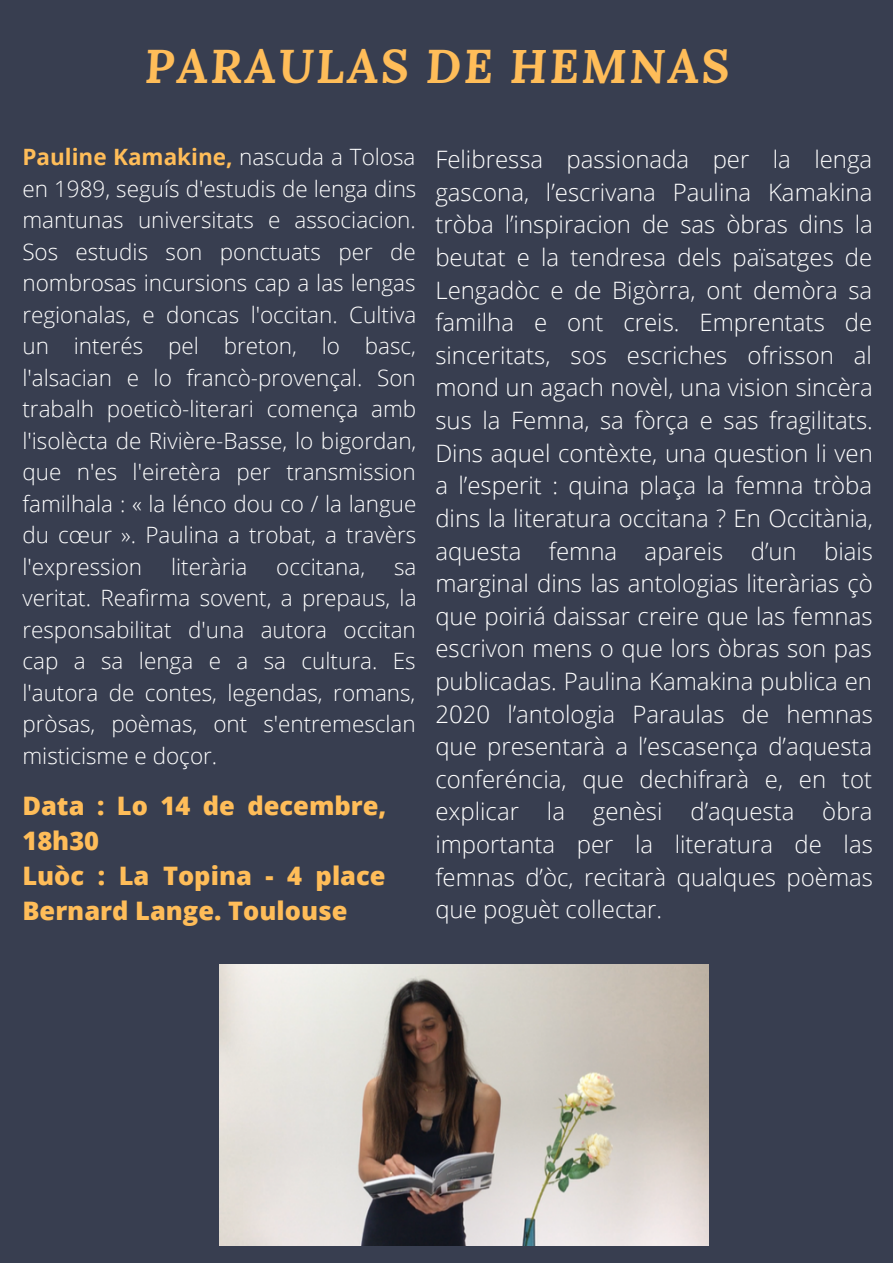
<style>
.page{position:relative;width:893px;height:1264px;background:#fff}
.page>*{position:absolute;margin:0;border:0;box-sizing:border-box;transform-origin:0 0}
.t1{font:italic 700 46.95px "Lora";letter-spacing:.05em;color:#ffbd59}
.t2{font:800 25.5px/34.8px "Open Sans";color:#ffbd59}
.t3{font:300 24px/32.5px "Open Sans";color:#fff;text-align:justify}
.t4{font:300 22.5px/31.5px "Open Sans";color:#fff;text-align:justify}
.s1{font-weight:700;color:#ffbd59}
</style>
<div class="page">
<div style="left:0;top:0;width:892px;height:1262px;background:#383e50"></div>
<img style="left:219px;top:964px;width:489px;height:281px">
<h1 class="t1" style="left:145px;top:34px;width:586px">PARAULAS DE HEMNAS</h1>
<p class="t4" style="left:22px;top:141px;width:395px"><span class="s1">Pauline Kamakine,</span> nascuda a Tolosa en 1989, seguís d'estudis de lenga dins mantunas universitats e associacion.<br>Sos estudis son ponctuats per de nombrosas incursions cap a las lengas regionalas, e doncas l'occitan. Cultiva un interés pel breton, lo basc, l'alsacian e lo francò-provençal. Son trabalh poeticò-literari comença amb l'isolècta de Rivière-Basse, lo bigordan, que n'es l'eiretèra per transmission familhala : « la lénco dou co / la langue du cœur ». Paulina a trobat, a travèrs l'expression</p>
<p class="t4" style="left:171px;top:550px;width:78px">literària</p>
<p class="t4" style="left:276px;top:550px;width:90px">occitana,</p>
<p class="t4" style="left:22px;top:550px;width:395px;text-indent:371px">sa veritat. Reafirma sovent, a prepaus, la responsabilitat d'una autora occitan cap a sa lenga e a sa cultura. Es l'autora de contes, legendas, romans, pròsas, poèmas, ont s'entremesclan misticisme e doçor.</p>
<p class="t2" style="left:22px;top:787px;width:365px">Data : Lo 14 de decembre,<br>18h30<br>Luòc : La Topina - 4 place<br>Bernard Lange. Toulouse</p>
<p class="t3" style="left:435px;top:142px;width:439px">Felibressa passionada per la lenga gascona, l’escrivana Paulina Kamakina tròba l’inspiracion de sas òbras dins la beutat e la tendresa dels païsatges de Lengadòc e de Bigòrra, ont demòra sa familha e ont creis. Emprentats de sinceritats, sos escriches ofrisson al mond un agach novèl, una vision sincèra sus la Femna, sa fòrça e sas fragilitats.<br>Dins aquel contèxte, una question li ven a l’esperit : quina plaça la femna tròba dins la literatura occitana ? En Occitània, aquesta femna apareis d’un biais marginal dins las antologias literàrias çò que poiriá daissar creire que las femnas escrivon mens o que lors òbras son pas publicadas. Paulina Kamakina publica en 2020 l’antologia Paraulas de hemnas que presentarà a l’escasença d’aquesta conferéncia, que dechifrarà e, en tot explicar la genèsi d’aquesta òbra importanta per la literatura de las femnas d’òc, recitarà qualques poèmas que poguèt collectar.</p>
</div>
